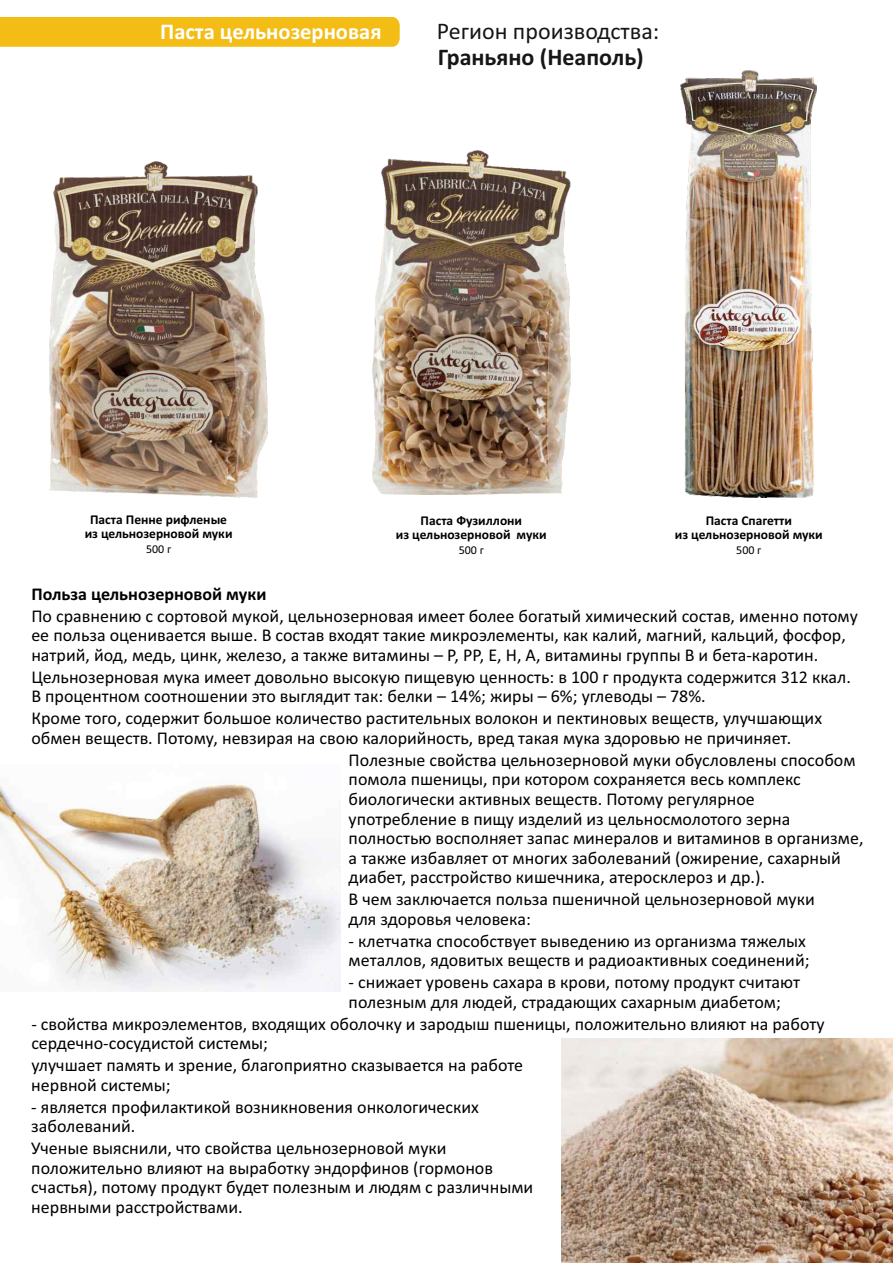
<style>
.page{position:relative;width:893px;height:1263px;background:#fff}
.page>*{position:absolute;margin:0;border:0;box-sizing:border-box;transform-origin:0 0}
.t1{font:24px "Calibri";color:#151616}
.t2{font:700 24px "Calibri";color:#151616}
.t3{font:700 22.5px "Calibri";color:#fff}
.t4{font:18px/19.5px "Calibri";color:#000}
.t5{font:700 18px "Calibri";color:#000}
.t6{font:700 13.5px/14px "Calibri";color:#000;text-align:center}
.t7{font:12px "Calibri";color:#000}
</style>
<div class="page">
<img style="left:373px;top:151px;width:197px;height:343px">
<img style="left:49px;top:161px;width:219px;height:337px">
<img style="left:681px;top:71px;width:136px;height:426px">
<div style="left:0;top:17px;width:400px;height:30px;background:#f3bd16"></div>
<img style="left:562px;top:1039px;width:331px;height:224px">
<img style="left:0;top:782px;width:340px;height:210px">
<p class="t3" style="left:160px;top:22px;width:223px">Паста цельнозерновая</p>
<h1 class="t1" style="left:437px;top:21px;width:224px">Регион производства:</h1>
<h1 class="t2" style="left:438px;top:47px;width:207px">Граньяно (Неаполь)</h1>
<p class="t6" style="left:85px;top:514px;width:149px">Паста Пенне рифленые из цельнозерновой муки</p>
<p class="t7" style="left:146px;top:544px;width:27px">500 г</p>
<p class="t6" style="left:396px;top:514px;width:152px">Паста Фузиллони<br>из цельнозерновой муки</p>
<p class="t7" style="left:459px;top:545px;width:27px">500 г</p>
<p class="t6" style="left:675px;top:514px;width:149px">Паста Спагетти<br>из цельнозерновой муки</p>
<p class="t7" style="left:736px;top:545px;width:27px">500 г</p>
<p class="t5" style="left:31px;top:586px;width:237px">Польза цельнозерновой муки</p>
<p class="t4" style="left:31px;top:607px;width:828px">По сравнению с сортовой мукой, цельнозерновая имеет более богатый химический состав, именно потому ее польза оценивается выше. В состав входят такие микроэлементы, как калий, магний, кальций, фосфор, натрий, йод, медь, цинк, железо, а также витамины – Р, РР, Е, H, A, витамины группы В и бета-каротин.</p>
<p class="t4" style="left:31px;top:668px;width:821px">Цельнозерновая мука имеет довольно высокую пищевую ценность: в 100 г продукта содержится 312 ккал.<br>В процентном соотношении это выглядит так: белки – 14%; жиры – 6%; углеводы – 78%.</p>
<p class="t4" style="left:31px;top:710px;width:792px">Кроме того, содержит большое количество растительных волокон и пектиновых веществ, улучшающих обмен веществ. Потому, невзирая на свою калорийность, вред такая мука здоровью не причиняет.</p>
<p class="t4" style="left:349px;top:751px;width:516px">Полезные свойства цельнозерновой муки обусловлены способом помола пшеницы, при котором сохраняется весь комплекс биологически активных веществ. Потому регулярное употребление в пищу изделий из цельносмолотого зерна полностью восполняет запас минералов и витаминов в организме, а также избавляет от многих заболеваний (ожирение, сахарный диабет, расстройство кишечника, атеросклероз и др.).</p>
<p class="t4" style="left:349px;top:891px;width:468px">В чем заключается польза пшеничной цельнозерновой муки для здоровья человека:</p>
<p class="t4" style="left:349px;top:932px;width:462px">- клетчатка способствует выведению из организма тяжелых металлов, ядовитых веществ и радиоактивных соединений;</p>
<p class="t4" style="left:349px;top:974px;width:453px">- снижает уровень сахара в крови, потому продукт считают полезным для людей, страдающих сахарным диабетом;</p>
<p class="t4" style="left:31px;top:1015px;width:795px">- свойства микроэлементов, входящих оболочку и зародыш пшеницы, положительно влияют на работу сердечно-сосудистой системы;</p>
<p class="t4" style="left:31px;top:1057px;width:493px">улучшает память и зрение, благоприятно сказывается на работе нервной системы;</p>
<p class="t4" style="left:31px;top:1098px;width:449px">- является профилактикой возникновения онкологических заболеваний.</p>
<p class="t4" style="left:31px;top:1140px;width:503px">Ученые выяснили, что свойства цельнозерновой муки положительно влияют на выработку эндорфинов (гормонов счастья), потому продукт будет полезным и людям с различными нервными расстройствами.</p>
</div>
